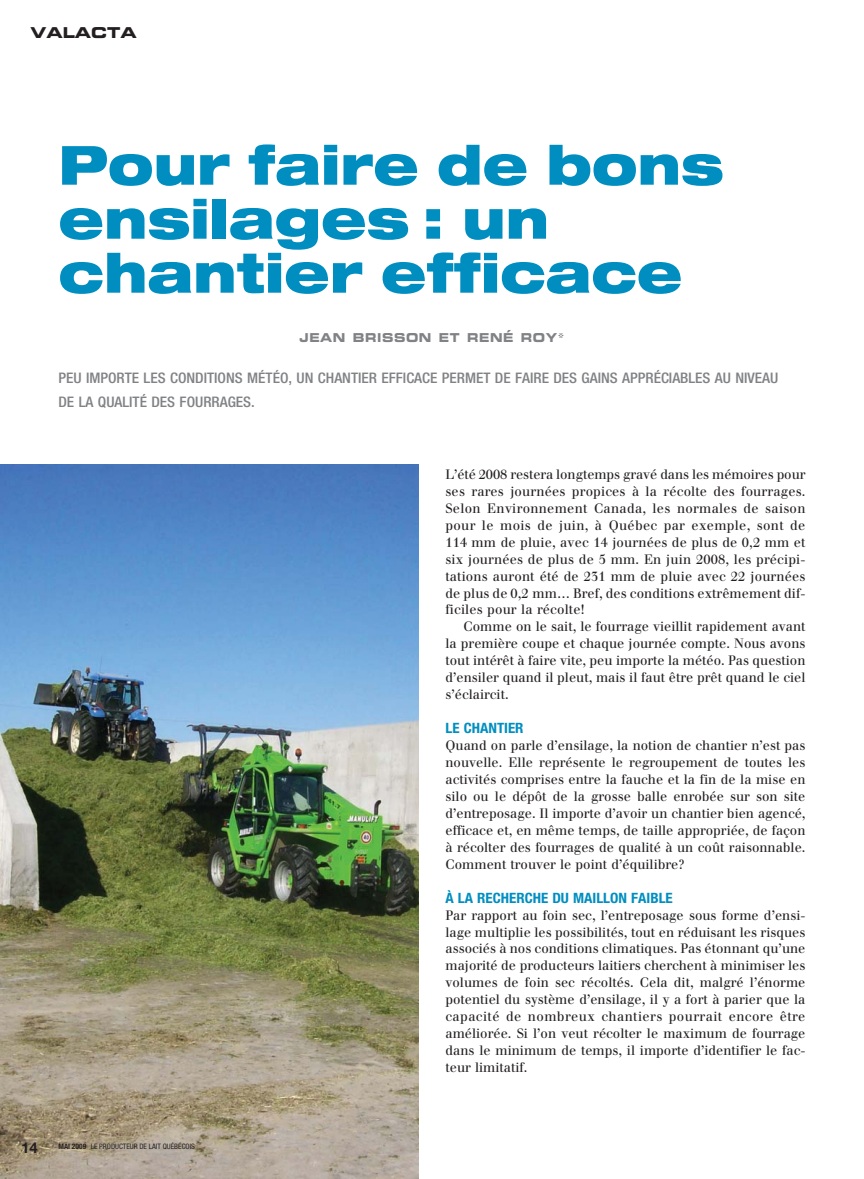
<style>
.page{position:relative;width:864px;height:1179px;background:#fff}
.page>*{position:absolute;margin:0;border:0;box-sizing:border-box;transform-origin:0 0}
.t1{font:900 expanded 54px/54px "Helvetica Neue";color:#008ec1}
.t2{font:15px "Eurostile Bold Extended Two";color:#231f20}
.t3{font:700 15px "Helvetica Neue";color:#231f20}
.t4{font:500 condensed 14.55px/24px "Helvetica Neue";color:#808285;scale:1.05 1}
.t5{font:700 condensed 14.25px "Helvetica Neue";color:#008ec1;scale:1.05 1}
.t6{font:13.35px/17px "Walbaum";color:#231f20;text-align:justify}
.t7{font:12.3px "Eurostile Bold Extended Two";letter-spacing:.05em;color:#808285;scale:.9 1}
.t8{font:condensed 7.5px "Helvetica Neue";color:#231f20}
.s1{font-weight:700}
</style>
<div class="page">
<img style="left:0;top:464px;width:418px;height:715px">
<p class="t2" style="left:30px;top:27px;width:108px">VALACTA</p>
<h1 class="t1" style="left:58px;top:143px;width:667px">Pour faire de bons ensilages : un chantier efficace</h1>
<p class="t7" style="left:300px;top:333px;width:296px">JEAN BRISSON ET RENÉ ROY*</p>
<p class="t4" style="left:58px;top:367px;width:687px">PEU IMPORTE LES CONDITIONS MÉTÉO, UN CHANTIER EFFICACE PERMET DE FAIRE DES GAINS APPRÉCIABLES AU NIVEAU<br>DE LA QUALITÉ DES FOURRAGES.</p>
<p class="t3" style="left:21px;top:1142px;width:18px">14</p>
<p class="t8" style="left:58px;top:1143px;width:138px"><span class="s1">MAI 2009</span> LE PRODUCTEUR DE LAIT QUÉBÉCOIS</p>
<p class="t6" style="left:446px;top:467px;width:362px">L’été 2008 restera longtemps gravé dans les mémoires pour ses rares journées propices à la récolte des fourrages.<br>Selon Environnement Canada, les normales de saison pour le mois de juin, à Québec par exemple, sont de 114 mm de pluie, avec 14 journées de plus de 0,2 mm et six journées de plus de 5 mm. En juin 2008, les précipi&shy;tations auront été de 231 mm de pluie avec 22 journées de plus de 0,2 mm… Bref, des conditions extrêmement dif&shy;ficiles pour la récolte!</p>
<p class="t6" style="left:446px;top:620px;width:362px;text-indent:18px">Comme on le sait, le fourrage vieillit rapidement avant la première coupe et chaque journée compte. Nous avons tout intérêt à faire vite, peu importe la météo. Pas question d’ensiler quand il pleut, mais il faut être prêt quand le ciel s’éclaircit.</p>
<p class="t5" style="left:446px;top:723px;width:76px">LE CHANTIER</p>
<p class="t6" style="left:446px;top:738px;width:362px">Quand on parle d’ensilage, la notion de chantier n’est pas nouvelle. Elle représente le regroupement de toutes les activités comprises entre la fauche et la fin de la mise en silo ou le dépôt de la grosse balle enrobée sur son site d’entreposage. Il importe d’avoir un chantier bien agencé, efficace et, en même temps, de taille appropriée, de façon à récolter des fourrages de qualité à un coût raisonnable.<br>Comment trouver le point d’équilibre?</p>
<p class="t5" style="left:446px;top:892px;width:218px">À LA RECHERCHE DU MAILLON FAIBLE</p>
<p class="t6" style="left:446px;top:908px;width:362px">Par rapport au foin sec, l’entreposage sous forme d’ensi&shy;lage multiplie les possibilités, tout en réduisant les risques associés à nos conditions climatiques. Pas étonnant qu’une majorité de producteurs laitiers cherchent à minimiser les volumes de foin sec récoltés. Cela dit, malgré l’énorme potentiel du système d’ensilage, il y a fort à parier que la capacité de nombreux chantiers pourrait encore être améliorée. Si l’on veut récolter le maximum de fourrage dans le minimum de temps, il importe d’identifier le fac&shy;teur limitatif.</p>
</div>
